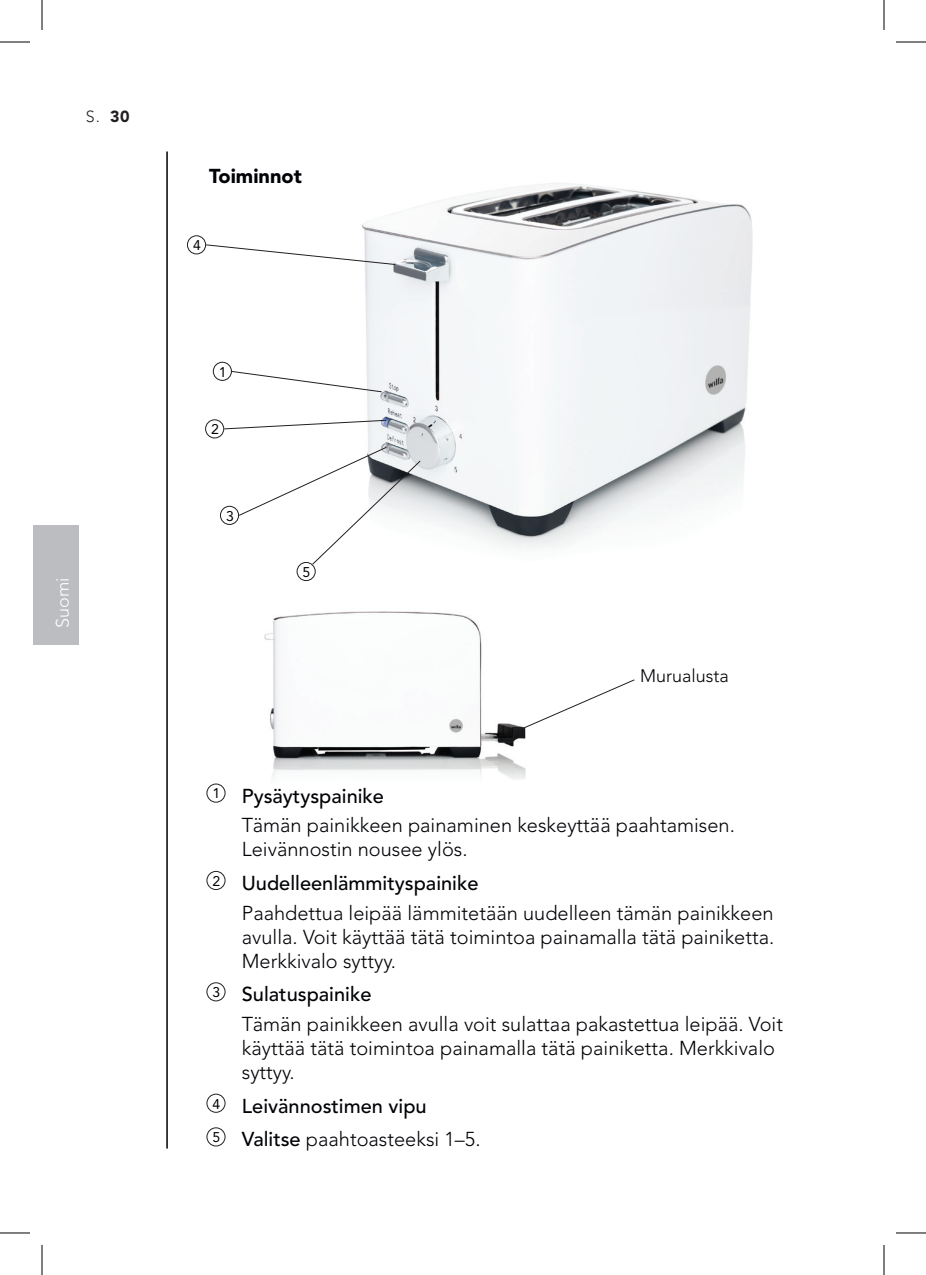
<style>
.page{position:relative;width:926px;height:1275px;background:#fff}
.page>*{position:absolute;margin:0;border:0;box-sizing:border-box;transform-origin:0 0}
.Subheading{font:300 20px/24px "Avenir LT Std";color:#010205}
.Subheading-2{font:500 20px "Avenir LT Std";color:#010205}
.t1{font:900 20px "Avenir LT Std";color:#010205}
.t2{font:300 18px "Avenir LT Std";color:#010205}
.t3{font:300 18px "Avenir LT Std";color:#fff}
.t4{font:300 16px "Avenir LT Std";color:#231f20}
.t5{font:900 16px "Avenir LT Std";color:#231f20}
.Body{font:14px "Avenir LT Pro";color:#010205}
.s1{font-weight:500}
</style>
<div class="page">
<img style="left:206px;top:183px;width:547px;height:597px">
<div style="left:213px;top:362px;width:18px;height:18px;background:#fff;border-radius:50%"></div>
<div style="left:213px;top:362px;width:19px;height:19px;border:1px solid #231f20;border-radius:50%"></div>
<div style="left:206px;top:420px;width:18px;height:18px;background:#fff;border-radius:50%"></div>
<div style="left:205px;top:419px;width:19px;height:19px;border:1px solid #231f20;border-radius:50%"></div>
<div style="left:220px;top:506px;width:19px;height:18px;background:#fff;border-radius:50%"></div>
<div style="left:220px;top:506px;width:19px;height:19px;border:1px solid #231f20;border-radius:50%"></div>
<div style="left:297px;top:562px;width:18px;height:18px;background:#fff;border-radius:50%"></div>
<div style="left:297px;top:562px;width:19px;height:19px;border:1px solid #231f20;border-radius:50%"></div>
<div style="left:187px;top:235px;width:19px;height:19px;border:1px solid #231f20;border-radius:50%"></div>
<svg style="left:205px;top:244px;width:191px;height:22px"></svg>
<svg style="left:230px;top:370px;width:153px;height:23px"></svg>
<svg style="left:223px;top:419px;width:164px;height:11px"></svg>
<svg style="left:238px;top:446px;width:184px;height:119px"></svg>
<svg style="left:521px;top:678px;width:115px;height:52px"></svg>
<div style="left:33px;top:526px;width:46px;height:119px;background:#bcbdc0"></div>
<hr style="left:167px;top:152px;width:1px;height:996px;background:#231f20">
<div style="left:206px;top:783px;width:20px;height:19px;border:1px solid #231f20;border-radius:50%"></div>
<div style="left:206px;top:871px;width:20px;height:19px;border:1px solid #231f20;border-radius:50%"></div>
<div style="left:206px;top:982px;width:20px;height:19px;border:1px solid #231f20;border-radius:50%"></div>
<div style="left:206px;top:1093px;width:20px;height:19px;border:1px solid #231f20;border-radius:50%"></div>
<div style="left:206px;top:1127px;width:20px;height:19px;border:1px solid #231f20;border-radius:50%"></div>
<hr style="left:0;top:42px;width:30px;height:1px;background:#000">
<hr style="left:896px;top:42px;width:30px;height:1px;background:#000">
<hr style="left:0;top:1232px;width:30px;height:1px;background:#000">
<hr style="left:896px;top:1232px;width:30px;height:1px;background:#000">
<hr style="left:42px;top:0;width:1px;height:30px;background:#000">
<hr style="left:42px;top:1245px;width:1px;height:30px;background:#000">
<hr style="left:884px;top:0;width:1px;height:30px;background:#000">
<hr style="left:884px;top:1245px;width:1px;height:30px;background:#000">
<p class="t4" style="left:86px;top:107px;width:15px">S.</p>
<p class="t5" style="left:110px;top:107px;width:21px">30</p>
<p class="t3" style="left:52px;top:627px;width:52px;rotate:-90deg">Suomi</p>
<p class="t1" style="left:209px;top:164px;width:94px">Toiminnot</p>
<p class="Body" style="left:193px;top:237px;width:9px">4</p>
<p class="Body" style="left:219px;top:363px;width:9px">1</p>
<p class="Body" style="left:211px;top:421px;width:9px">2</p>
<p class="Body" style="left:226px;top:507px;width:9px">3</p>
<p class="Body" style="left:303px;top:563px;width:9px">5</p>
<p class="t2" style="left:640px;top:665px;width:90px">Murualusta</p>
<p class="Body" style="left:212px;top:785px;width:9px">1</p>
<p class="Subheading-2" style="left:242px;top:784px;width:144px">Pysäytyspainike</p>
<p class="Subheading" style="left:242px;top:813px;width:494px">Tämän painikkeen painaminen keskeyttää paahtamisen.<br>Leivännostin nousee ylös.</p>
<p class="Body" style="left:212px;top:872px;width:9px">2</p>
<p class="Subheading-2" style="left:242px;top:871px;width:238px">Uudelleenlämmityspainike</p>
<p class="Subheading" style="left:242px;top:901px;width:534px;text-align:justify">Paahdettua leipää lämmitetään uudelleen tämän painikkeen avulla. Voit käyttää tätä toimintoa painamalla tätä painiketta.<br>Merkkivalo syttyy.</p>
<p class="Body" style="left:212px;top:983px;width:9px">3</p>
<p class="Subheading-2" style="left:242px;top:983px;width:131px">Sulatuspainike</p>
<p class="Subheading" style="left:242px;top:1012px;width:543px">Tämän painikkeen avulla voit sulattaa pakastettua leipää. Voit käyttää tätä toimintoa painamalla tätä painiketta. Merkkivalo syttyy.</p>
<p class="Body" style="left:212px;top:1095px;width:9px">4</p>
<p class="Subheading-2" style="left:242px;top:1094px;width:186px">Leivännostimen vipu</p>
<p class="Body" style="left:212px;top:1128px;width:9px">5</p>
<p class="Subheading" style="left:242px;top:1127px;width:240px"><span class="s1">Valitse</span> paahtoasteeksi 1–5.</p>
</div>
